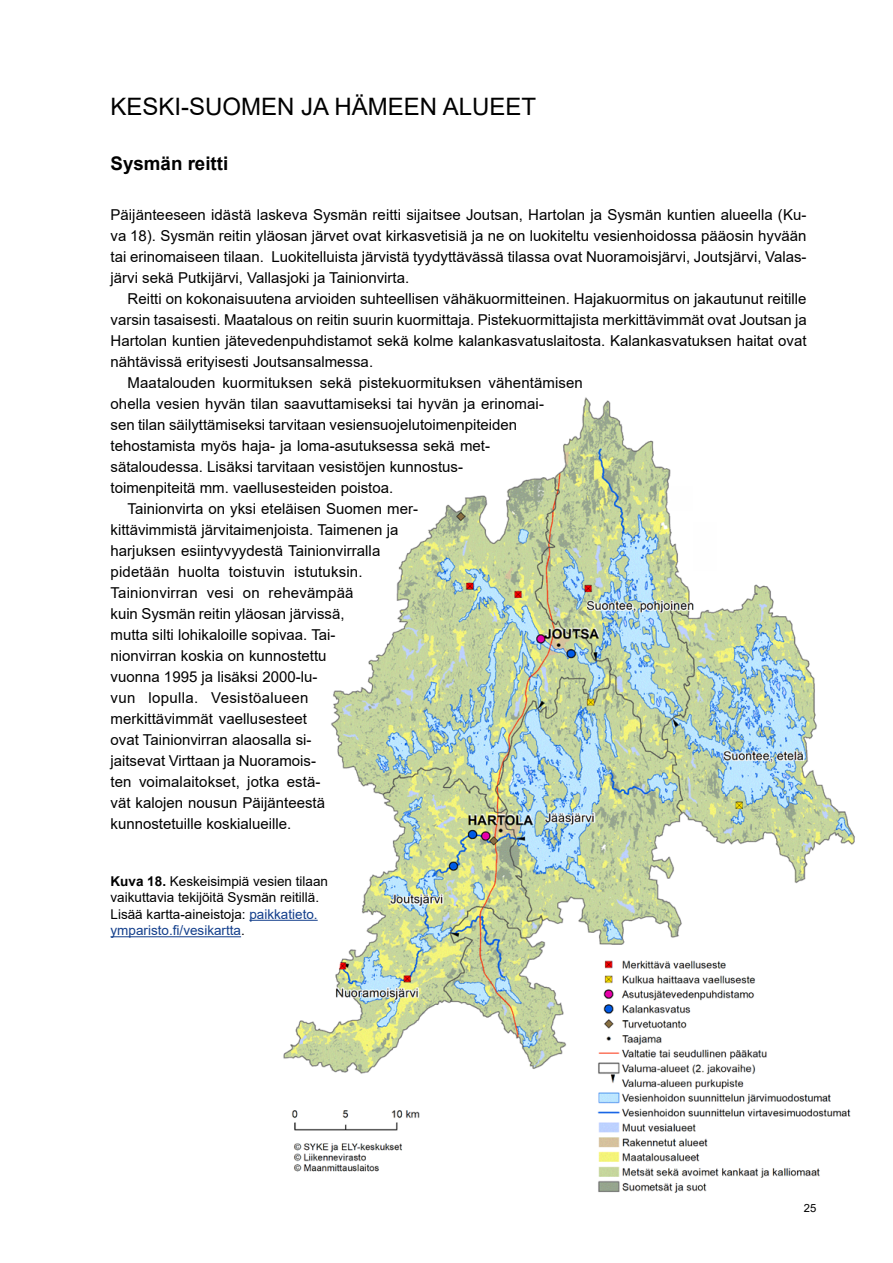
<style>
.page{position:relative;width:893px;height:1263px;background:#fff}
.page>*{position:absolute;margin:0;border:0;box-sizing:border-box;transform-origin:0 0}
.OTS_2{font:24px "Arial";color:#000}
.OTS_3{font:700 18.75px "Arial";color:#000}
.Leipis{font:15px/21px "Arial";color:#000}
.Leipis_eka_kpl{font:15px/21px "Arial";color:#000;text-align:justify}
.Kuvateksti_graafi{font:13.5px/16.5px "Arial";color:#000}
.t1{font:11.25px "Arial";color:#000}
.s1{font-weight:700}
.s2{color:#123e8b}
</style>
<div class="page">
<hr style="left:249px;top:920px;width:69px;height:1px;background:#123e8b">
<hr style="left:111px;top:936px;width:130px;height:1px;background:#123e8b">
<img style="left:261px;top:397px;width:594px;height:796px">
<h2 class="OTS_2" style="left:111px;top:90px;width:427px">KESKI-SUOMEN JA HÄMEEN ALUEET</h2>
<h3 class="OTS_3" style="left:111px;top:150px;width:119px">Sysmän reitti</h3>
<p class="Leipis_eka_kpl" style="left:111px;top:204px;width:697px">Päijänteeseen idästä laskeva Sysmän reitti sijaitsee Joutsan, Hartolan ja Sysmän kuntien alueella (Ku&shy;va 18). Sysmän reitin yläosan järvet ovat kirkasvetisiä ja ne on luokiteltu vesienhoidossa pääosin hyvään tai erinomaiseen tilaan. Luokitelluista järvistä tyydyttävässä tilassa ovat Nuoramoisjärvi, Joutsjärvi, Valas&shy;järvi sekä Putkijärvi, Vallasjoki ja Tainionvirta.</p>
<p class="Leipis" style="left:111px;top:288px;width:698px;text-align:justify;text-indent:17px">Reitti on kokonaisuutena arvioiden suhteellisen vähäkuormitteinen. Hajakuormitus on jakautunut reitille varsin tasaisesti. Maatalous on reitin suurin kuormittaja. Pistekuormittajista merkittävimmät ovat Joutsan ja Hartolan kuntien jätevedenpuhdistamot sekä kolme kalankasvatuslaitosta. Kalankasvatuksen haitat ovat nähtävissä erityisesti Joutsansalmessa.</p>
<p class="Leipis" style="left:111px;top:372px;width:474px;text-indent:17px">Maatalouden kuormituksen sekä pistekuormituksen vähentämisen ohella vesien hyvän tilan saavuttamiseksi tai hyvän ja erinomai-<br>sen tilan säilyttämiseksi tarvitaan vesiensuojelutoimenpiteiden tehostamista myös haja- ja loma-asutuksessa sekä met&shy;sätaloudessa. Lisäksi tarvitaan vesistöjen kunnostus-<br>toimenpiteitä mm. vaellusesteiden poistoa.</p>
<p class="Leipis" style="left:111px;top:498px;width:309px;text-indent:17px">Tainionvirta on yksi eteläisen Suomen mer&shy;kittävimmistä järvitaimenjoista. Taimenen ja harjuksen esiintyvyydestä Tainionvirralla pidetään huolta toistuvin istutuksin.<br>Tainionvirran vesi on rehevämpää<br>kuin Sysmän reitin yläosan järvissä,<br>mutta silti lohikaloille sopivaa. Tai-<br>nionvirran koskia on kunnostettu<br>vuonna 1995 ja lisäksi 2000-lu-<br>vun lopulla. Vesistöalueen<br>merkittävimmät vaellusesteet<br>ovat Tainionvirran alaosalla si-<br>jaitsevat Virttaan ja Nuoramois-<br>ten voimalaitokset, jotka estä-<br>vät kalojen nousun Päijänteestä kunnostetuille koskialueille.</p>
<p class="Kuvateksti_graafi" style="left:111px;top:873px;width:219px"><span class="s1">Kuva 18.</span> Keskeisimpiä vesien tilaan vaikuttavia tekijöitä Sysmän reitillä.<br>Lisää kartta-aineistoja: <span class="s2">paikkatieto. ymparisto.fi/vesikartta</span>.</p>
<p class="t1" style="left:804px;top:1200px;width:14px">25</p>
</div>
